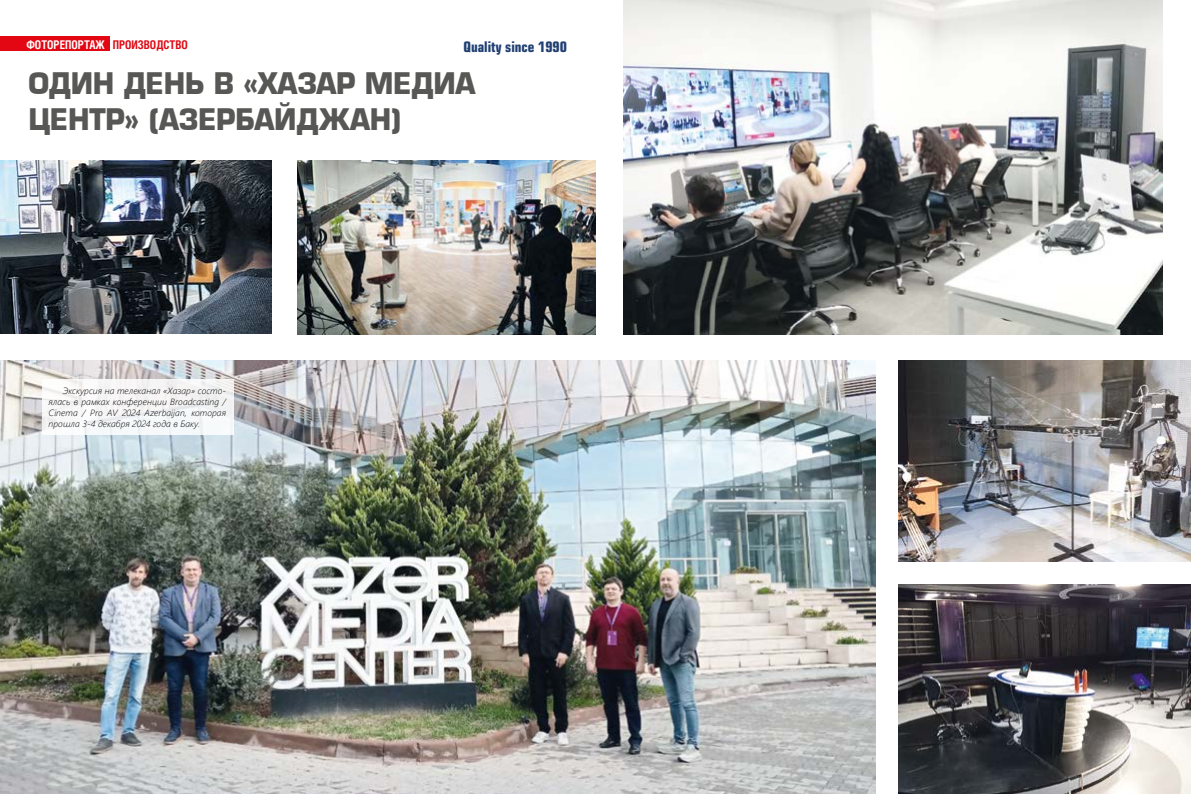
<style>
.page{position:relative;width:1191px;height:794px;background:#fff}
.page>*{position:absolute;margin:0;border:0;box-sizing:border-box;transform-origin:0 0}
.t1{font:700 29px/36px "Europe";letter-spacing:-.01em;color:#575756;scale:.94 1}
.t2{font:700 14px "Europe Cond";color:#214072}
.t3{font:700 12px "Helios Cond C";color:#fff;scale:.95 1}
.t4{font:italic 300 9px/11px "Segoe UI";letter-spacing:.01em;color:#000;text-align:justify}
.s1{color:#df0914}
</style>
<div class="page">
<img style="left:0;top:360px;width:875px;height:434px">
<img style="left:624px;top:0;width:538px;height:335px">
<img style="left:898px;top:360px;width:293px;height:202px">
<img style="left:898px;top:584px;width:293px;height:210px">
<img style="left:0;top:160px;width:271px;height:173px">
<img style="left:298px;top:160px;width:297px;height:174px">
<div style="left:43px;top:379px;width:191px;height:56px;background:#f6f7f7"></div>
<div style="left:0;top:37px;width:109px;height:14px;background:#e30613"></div>
<h3 class="t3" style="left:26px;top:37px;width:171px">ФОТОРЕПОРТАЖ <span class="s1">ПРОИЗВОДСТВО</span></h3>
<h2 class="t2" style="left:463px;top:38px;width:105px">Quality since 1990</h2>
<h1 class="t1" style="left:28px;top:66px;width:477px">ОДИН ДЕНЬ В «ХАЗАР МЕДИА<br>ЦЕНТР» (АЗЕРБАЙДЖАН)</h1>
<p class="t4" style="left:49px;top:384px;width:179px;text-indent:14px">Экскурсия на телеканал «Хазар» состо&shy;ялась в рамках конференции Broadcasting / Cinema / Pro AV 2024 Azerbaijan, которая прошла 3-4 декабря 2024 года в Баку.</p>
</div>
